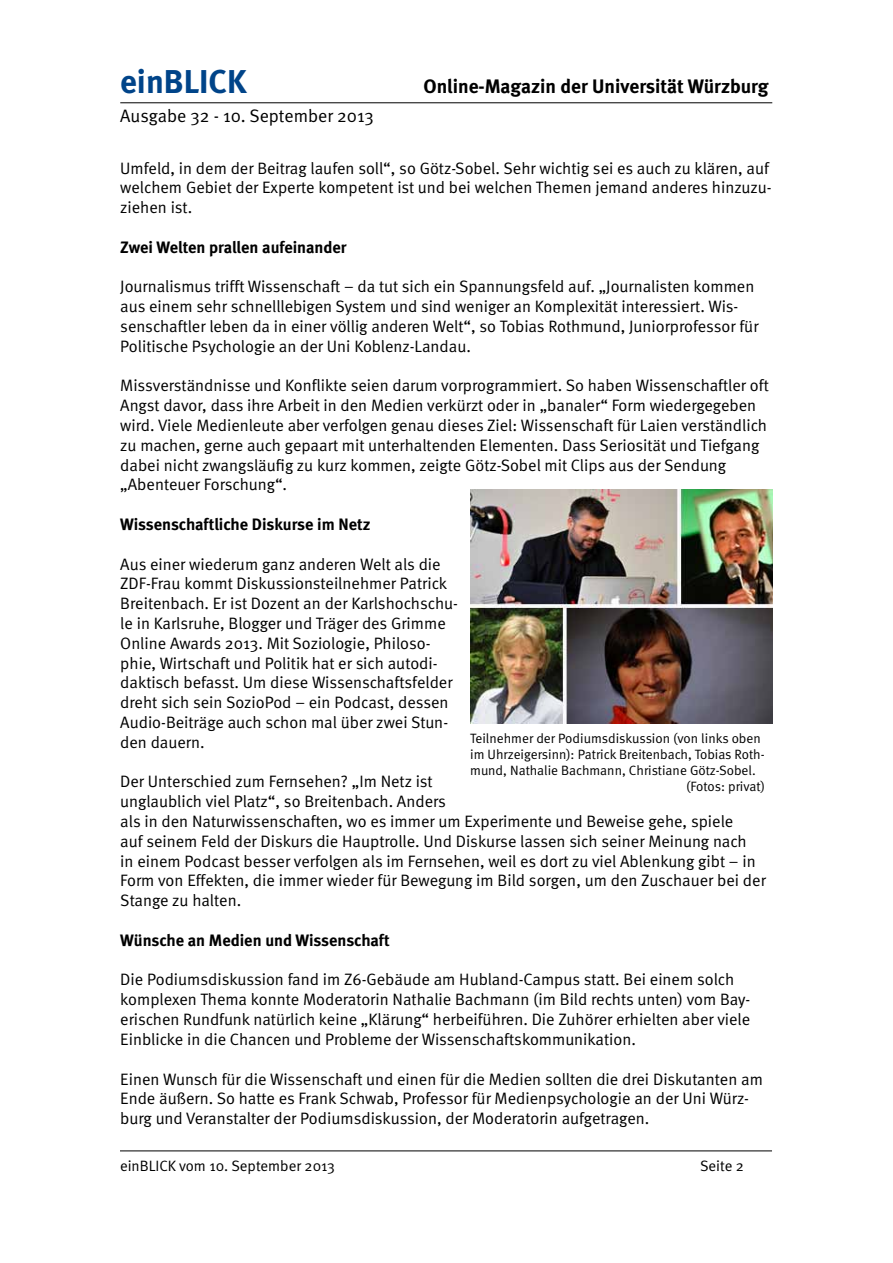
<style>
.page{position:relative;width:893px;height:1263px;background:#fff}
.page>*{position:absolute;margin:0;border:0;box-sizing:border-box;transform-origin:0 0}
.t1{font:700 33px "Meta";color:#004489}
.t2{font:700 19.5px "Meta";color:#000}
.t3{font:18px "Meta Normal";color:#000}
.t4{font:16.5px/19.8px "Meta Normal";color:#000}
.t5{font:700 16.5px "Meta";color:#000}
.t6{font:15px "Meta Normal";color:#000}
.t7{font:13.5px "Meta Normal";color:#000}
</style>
<div class="page">
<hr style="left:120px;top:102px;width:652px;height:1px;background:#000">
<hr style="left:120px;top:1150px;width:652px;height:1px;background:#000">
<img style="left:470px;top:489px;width:302px;height:235px">
<h1 class="t1" style="left:120px;top:60px;width:128px">einBLICK</h1>
<p class="t2" style="left:423px;top:73px;width:346px">Online-Magazin der Universität Würzburg</p>
<p class="t3" style="left:120px;top:105px;width:255px">Ausgabe 32 - 10. September 2013</p>
<p class="t4" style="left:120px;top:158px;width:653px">Umfeld, in dem der Beitrag laufen soll“, so Götz-Sobel. Sehr wichtig sei es auch zu klären, auf welchem Gebiet der Experte kompetent ist und bei welchen Themen jemand anderes hinzuzu&shy;ziehen ist.</p>
<p class="t5" style="left:120px;top:237px;width:228px">Zwei Welten prallen aufeinander</p>
<p class="t4" style="left:120px;top:277px;width:640px">Journalismus trifft Wissenschaft – da tut sich ein Spannungsfeld auf. „Journalisten kommen aus einem sehr schnelllebigen System und sind weniger an Komplexität interessiert. Wis&shy;senschaftler leben da in einer völlig anderen Welt“, so Tobias Rothmund, Juniorprofessor für Politische Psychologie an der Uni Koblenz-Landau.</p>
<p class="t4" style="left:120px;top:376px;width:650px">Missverständnisse und Konflikte seien darum vorprogrammiert. So haben Wissenschaftler oft Angst davor, dass ihre Arbeit in den Medien verkürzt oder in „banaler“ Form wiedergegeben wird. Viele Medienleute aber verfolgen genau dieses Ziel: Wissenschaft für Laien verständlich zu machen, gerne auch gepaart mit unterhaltenden Elementen. Dass Seriosität und Tiefgang dabei nicht zwangsläufig zu kurz kommen, zeigte Götz-Sobel mit Clips aus der Sendung „Abenteuer Forschung“.</p>
<p class="t5" style="left:120px;top:514px;width:252px">Wissenschaftliche Diskurse im Netz</p>
<p class="t4" style="left:120px;top:554px;width:339px">Aus einer wiederum ganz anderen Welt als die ZDF-Frau kommt Diskussionsteilnehmer Patrick Breitenbach. Er ist Dozent an der Karlshochschu&shy;le in Karlsruhe, Blogger und Träger des Grimme Online Awards 2013. Mit Soziologie, Philoso&shy;phie, Wirtschaft und Politik hat er sich autodi&shy;daktisch befasst. Um diese Wissenschaftsfelder dreht sich sein SozioPod – ein Podcast, dessen Audio-Beiträge auch schon mal über zwei Stun&shy;den dauern.</p>
<p class="t4" style="left:120px;top:772px;width:647px">Der Unterschied zum Fernsehen? „Im Netz ist<br>unglaublich viel Platz“, so Breitenbach. Anders<br>als in den Naturwissenschaften, wo es immer um Experimente und Beweise gehe, spiele<br>auf seinem Feld der Diskurs die Hauptrolle. Und Diskurse lassen sich seiner Meinung nach<br>in einem Podcast besser verfolgen als im Fernsehen, weil es dort zu viel Ablenkung gibt – in Form von Effekten, die immer wieder für Bewegung im Bild sorgen, um den Zuschauer bei der Stange zu halten.</p>
<p class="t5" style="left:120px;top:930px;width:271px">Wünsche an Medien und Wissenschaft</p>
<p class="t4" style="left:120px;top:970px;width:632px">Die Podiumsdiskussion fand im Z6-Gebäude am Hubland-Campus statt. Bei einem solch komplexen Thema konnte Moderatorin Nathalie Bachmann (im Bild rechts unten) vom Bay&shy;erischen Rundfunk natürlich keine „Klärung“ herbeiführen. Die Zuhörer erhielten aber viele Einblicke in die Chancen und Probleme der Wissenschaftskommunikation.</p>
<p class="t4" style="left:120px;top:1069px;width:644px">Einen Wunsch für die Wissenschaft und einen für die Medien sollten die drei Diskutanten am<br>Ende äußern. So hatte es Frank Schwab, Professor für Medienpsychologie an der Uni Würz&shy;burg und Veranstalter der Podiumsdiskussion, der Moderatorin aufgetragen.</p>
<p class="t7" style="left:470px;top:730px;width:292px">Teilnehmer der Podiumsdiskussion (von links oben</p>
<p class="t7" style="left:470px;top:746px;width:296px">im Uhrzeigersinn): Patrick Breitenbach, Tobias Roth-</p>
<p class="t7" style="left:470px;top:763px;width:287px">mund, Nathalie Bachmann, Christiane Götz-Sobel.</p>
<p class="t7" style="left:686px;top:779px;width:80px">(Fotos: privat)</p>
<p class="t6" style="left:120px;top:1157px;width:216px">einBLICK vom 10. September 2013</p>
<p class="t6" style="left:700px;top:1157px;width:45px">Seite 2</p>
</div>
